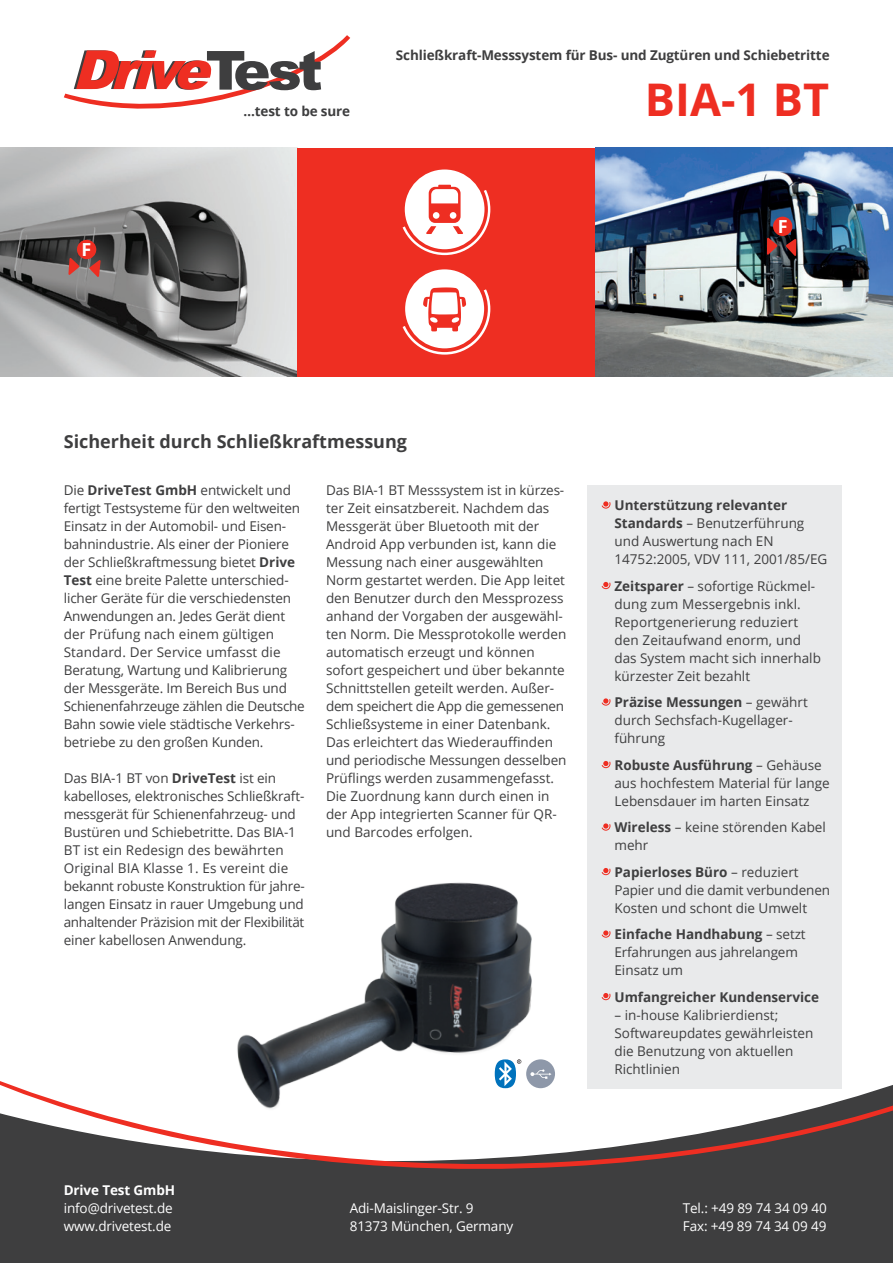
<style>
.page{position:relative;width:893px;height:1263px;background:#fff}
.page>*{position:absolute;margin:0;border:0;box-sizing:border-box;transform-origin:0 0}
.t1{font:700 45px "Open Sans";color:#ee2e22}
.t2{font:700 18px "Open Sans";color:#3e3e3f}
.t3{font:700 18px "Open Sans";color:#fff}
.t4{font:13.5px/18px "Open Sans";color:#3e3e3f}
.t5{font:13.5px/18px "Open Sans";letter-spacing:-.01em;color:#fff}
.t6{font:700 13.5px "Open Sans";letter-spacing:-.01em;color:#3e3e3f}
.t7{font:700 13.5px "Open Sans";letter-spacing:-.01em;color:#fff}
.s1{font-weight:700}
</style>
<div class="page">
<img style="left:595px;top:148px;width:298px;height:228px">
<img style="left:0;top:148px;width:298px;height:228px">
<svg style="left:68px;top:258px;width:12px;height:17px"></svg>
<svg style="left:88px;top:259px;width:13px;height:18px"></svg>
<div style="left:77px;top:240px;width:19px;height:19px;background:#ee2e22;border-radius:50%"></div>
<div style="left:0;top:1179px;width:893px;height:84px;background:#3e3e3f"></div>
<svg style="left:0;top:1081px;width:893px;height:98px"></svg>
<img style="left:170px;top:841px;width:438px;height:278px">
<div style="left:588px;top:485px;width:254px;height:603px;background:#e9eaeb"></div>
<svg style="left:601px;top:501px;width:10px;height:8px"></svg>
<svg style="left:601px;top:582px;width:10px;height:7px"></svg>
<svg style="left:601px;top:698px;width:10px;height:8px"></svg>
<svg style="left:601px;top:761px;width:10px;height:7px"></svg>
<svg style="left:601px;top:823px;width:10px;height:8px"></svg>
<svg style="left:601px;top:868px;width:10px;height:7px"></svg>
<svg style="left:601px;top:930px;width:10px;height:8px"></svg>
<svg style="left:601px;top:993px;width:10px;height:7px"></svg>
<div style="left:298px;top:148px;width:297px;height:228px;background:#ee2e22"></div>
<svg style="left:64px;top:35px;width:286px;height:74px"></svg>
<div style="left:526px;top:1059px;width:29px;height:29px;background:#8e98a9;border-radius:50%"></div>
<svg style="left:530px;top:1069px;width:21px;height:10px"></svg>
<svg style="left:495px;top:1059px;width:26px;height:29px"></svg>
<div style="left:405px;top:269px;width:79px;height:79px;background:#fff;border-radius:50%"></div>
<svg style="left:402px;top:286px;width:89px;height:69px"></svg>
<div style="left:405px;top:169px;width:79px;height:80px;background:#fff;border-radius:50%"></div>
<svg style="left:402px;top:185px;width:89px;height:71px"></svg>
<svg style="left:767px;top:237px;width:10px;height:18px"></svg>
<svg style="left:786px;top:237px;width:10px;height:19px"></svg>
<div style="left:773px;top:217px;width:19px;height:19px;background:#ee2e22;border-radius:50%"></div>
<h2 class="t3" style="left:82px;top:237px;width:11px">F</h2>
<p class="t6" style="left:243px;top:102px;width:108px">…test to be sure</p>
<p class="t6" style="left:396px;top:45px;width:435px">Schließkraft-Messsystem für Bus- und Zugtüren und Schiebetritte</p>
<h1 class="t1" style="left:645px;top:68px;width:186px">BIA-1 BT</h1>
<h2 class="t3" style="left:778px;top:214px;width:11px">F</h2>
<h2 class="t2" style="left:64px;top:428px;width:345px">Sicherheit durch Schließkraftmessung</h2>
<p class="t4" style="left:64px;top:481px;width:242px">Die <span class="s1">DriveTest GmbH</span> entwickelt und fertigt Testsysteme für den weltweiten Einsatz in der Automobil- und Eisen&shy;bahnindustrie. Als einer der Pioniere der Schließkraftmessung bietet <span class="s1">Drive Test</span> eine breite Palette unterschied&shy;licher Geräte für die verschiedensten Anwendungen an. Jedes Gerät dient der Prüfung nach einem gültigen Standard. Der Service umfasst die Beratung, Wartung und Kalibrierung der Messgeräte. Im Bereich Bus und Schienenfahrzeuge zählen die Deutsche Bahn sowie viele städtische Verkehrs&shy;betriebe zu den großen Kunden.</p>
<p class="t4" style="left:64px;top:769px;width:242px">Das BIA-1 BT von <span class="s1">DriveTest</span> ist ein kabelloses, elektronisches Schließkraft&shy;messgerät für Schienenfahrzeug- und Bustüren und Schiebetritte. Das BIA-1<br>BT ist ein Redesign des bewährten Original BIA Klasse 1. Es vereint die bekannt robuste Konstruktion für jahre&shy;langen Einsatz in rauer Umgebung und anhaltender Präzision mit der Flexibilität einer kabellosen Anwendung.</p>
<p class="t4" style="left:326px;top:481px;width:242px">Das BIA-1 BT Messsystem ist in kürzes&shy;ter Zeit einsatzbereit. Nachdem das Messgerät über Bluetooth mit der Android App verbunden ist, kann die Messung nach einer ausgewählten Norm gestartet werden. Die App leitet den Benutzer durch den Messprozess anhand der Vorgaben der ausgewähl&shy;ten Norm. Die Messprotokolle werden automatisch erzeugt und können sofort gespeichert und über bekannte Schnittstellen geteilt werden. Außer&shy;dem speichert die App die gemessenen Schließsysteme in einer Datenbank.<br>Das erleichtert das Wiederauffinden und periodische Messungen desselben Prüflings werden zusammengefasst.<br>Die Zuordnung kann durch einen in der App integrierten Scanner für QR&shy;und Barcodes erfolgen.</p>
<p class="t4" style="left:614px;top:496px;width:214px"><span class="s1">Unterstützung relevanter<br>Standards</span> – Benutzerführung und Auswertung nach EN<br>14752:2005, VDV 111, 2001/85/EG</p>
<p class="t4" style="left:614px;top:576px;width:208px"><span class="s1">Zeitsparer</span> – sofortige Rückmel&shy;dung zum Messergebnis inkl.<br>Reportgenerierung reduziert den Zeitaufwand enorm, und das System macht sich innerhalb kürzester Zeit bezahlt</p>
<p class="t4" style="left:614px;top:693px;width:195px"><span class="s1">Präzise Messungen</span> – gewährt durch Sechsfach-Kugellager&shy;führung</p>
<p class="t4" style="left:614px;top:755px;width:217px"><span class="s1">Robuste Ausführung</span> – Gehäuse aus hochfestem Material für lange<br>Lebensdauer im harten Einsatz</p>
<p class="t4" style="left:614px;top:818px;width:213px"><span class="s1">Wireless</span> – keine störenden Kabel mehr</p>
<p class="t4" style="left:614px;top:862px;width:217px"><span class="s1">Papierloses Büro</span> – reduziert<br>Papier und die damit verbundenen<br>Kosten und schont die Umwelt</p>
<p class="t4" style="left:614px;top:925px;width:193px"><span class="s1">Einfache Handhabung</span> – setzt<br>Erfahrungen aus jahrelangem<br>Einsatz um</p>
<p class="t6" style="left:614px;top:987px;width:206px">Umfangreicher Kundenservice</p>
<p class="t4" style="left:614px;top:1005px;width:200px">– in-house Kalibrierdienst;<br>Softwareupdates gewährleisten die Benutzung von aktuellen<br>Richtlinien</p>
<p class="t7" style="left:64px;top:1180px;width:113px">Drive Test GmbH</p>
<p class="t5" style="left:64px;top:1198px;width:110px">info@drivetest.de www.drivetest.de</p>
<p class="t5" style="left:350px;top:1198px;width:165px">Adi-Maislinger-Str. 9<br>81373 München, Germany</p>
<p class="t5" style="left:683px;top:1198px;width:145px">Tel.: +49 89 74 34 09 40<br>Fax: +49 89 74 34 09 49</p>
</div>
